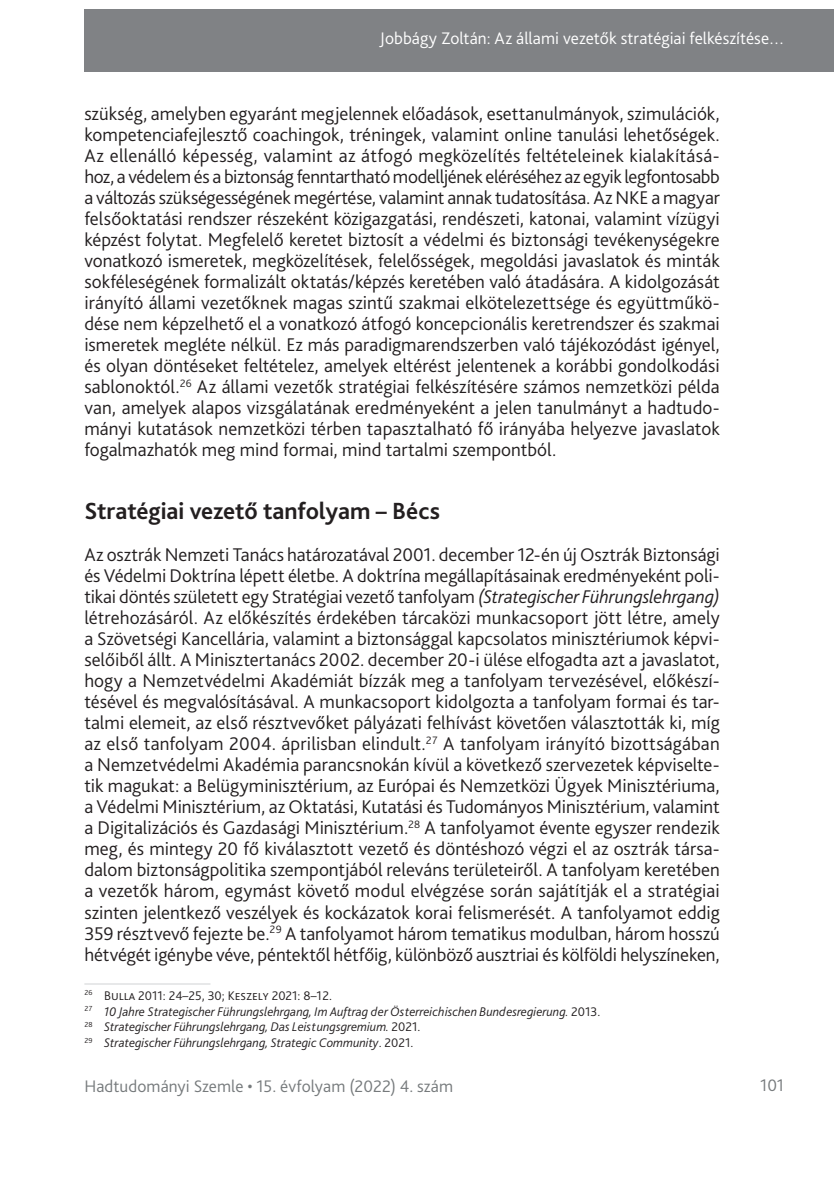
<style>
.page{position:relative;width:834px;height:1181px;background:#fff}
.page>*{position:absolute;margin:0;border:0;box-sizing:border-box;transform-origin:0 0}
._1_1__Head{font:700 24.5px "Bliss Pro";letter-spacing:-.005em;color:#231f20}
._2__Body_1st_paragra{font:300 19.25px/21px "Bliss Pro";letter-spacing:.01em;color:#231f20;text-align:justify}
.t1{font:300 17.5px "Bliss Pro";letter-spacing:.01em;color:#fff}
.t2{font:300 17.5px "Bliss Pro";letter-spacing:.005em;color:#767a7c}
.Lábjegyzet{font:italic 300 13.12px "Bliss Pro";color:#231f20}
.Lábjegyzet-2{font:300 13.12px "Bliss Pro";color:#231f20}
.s1{font-style:italic}
.s2{font-style:normal}
</style>
<div class="page">
<div style="left:84px;top:9px;width:749px;height:63px;background:#808285"></div>
<hr style="left:84px;top:983px;width:126px;height:1px;background:#d1d2d4">
<p class="t1" style="left:380px;top:27px;width:406px">Jobbágy Zoltán: Az állami vezetők stratégiai felkészítése…</p>
<p class="_2__Body_1st_paragra" style="left:84px;top:103px;width:637px">szükség, amelyben egyaránt megjelennek előadások, esettanulmányok, szimulációk, kompetenciafejlesztő coachingok, tréningek, valamint online tanulási lehetőségek.<br>Az ellenálló képesség, valamint az átfogó megközelítés feltételeinek kialakításá&shy;hoz, a védelem és a biztonság fenntartható modelljének eléréséhez az egyik legfontosabb a változás szükségességének megértése, valamint annak tudatosítása. Az NKE a magyar felsőoktatási rendszer részeként közigazgatási, rendészeti, katonai, valamint vízügyi képzést folytat. Megfelelő keretet biztosít a védelmi és biztonsági tevékenységekre vonatkozó ismeretek, megközelítések, felelősségek, megoldási javaslatok és minták sokféleségének formalizált oktatás/képzés keretében való átadására. A kidolgozását irányító állami vezetőknek magas szintű szakmai elkötelezettsége és együttműkö&shy;dése nem képzelhető el a vonatkozó átfogó koncepcionális keretrendszer és szakmai ismeretek megléte nélkül. Ez más paradigmarendszerben való tájékozódást igényel, és olyan döntéseket feltételez, amelyek eltérést jelentenek a korábbi gondolkodási sablonoktól.<sup>26</sup> Az állami vezetők stratégiai felkészítésére számos nemzetközi példa van, amelyek alapos vizsgálatának eredményeként a jelen tanulmányt a hadtudo&shy;mányi kutatások nemzetközi térben tapasztalható fő irányába helyezve javaslatok fogalmazhatók meg mind formai, mind tartalmi szempontból.</p>
<p class="_1_1__Head" style="left:84px;top:496px;width:357px">Stratégiai vezető tanfolyam – Bécs</p>
<p class="_2__Body_1st_paragra" style="left:84px;top:544px;width:637px">Az osztrák Nemzeti Tanács határozatával 2001. december 12-én új Osztrák Biztonsági és Védelmi Doktrína lépett életbe. A doktrína megállapításainak eredményeként poli&shy;tikai döntés született egy Stratégiai vezető tanfolyam <span class="s1">(Strategischer Führungslehrgang) </span>létrehozásáról. Az előkészítés érdekében tárcaközi munkacsoport jött létre, amely a Szövetségi Kancellária, valamint a biztonsággal kapcsolatos minisztériumok képvi&shy;selőiből állt. A Minisztertanács 2002. december 20-i ülése elfogadta azt a javaslatot, hogy a Nemzetvédelmi Akadémiát bízzák meg a tanfolyam tervezésével, előkészí&shy;tésével és megvalósításával. A munkacsoport kidolgozta a tanfolyam formai és tar&shy;talmi elemeit, az első résztvevőket pályázati felhívást követően választották ki, míg az első tanfolyam 2004. áprilisban elindult.<sup>27</sup> A tanfolyam irányító bizottságában a Nemzetvédelmi Akadémia parancsnokán kívül a következő szervezetek képviselte&shy;tik magukat: a Belügyminisztérium, az Európai és Nemzetközi Ügyek Minisztériuma, a Védelmi Minisztérium, az Oktatási, Kutatási és Tudományos Minisztérium, valamint a Digitalizációs és Gazdasági Minisztérium.<sup>28</sup> A tanfolyamot évente egyszer rendezik meg, és mintegy 20 fő kiválasztott vezető és döntéshozó végzi el az osztrák társa&shy;dalom biztonságpolitika szempontjából releváns területeiről. A tanfolyam keretében a vezetők három, egymást követő modul elvégzése során sajátítják el a stratégiai szinten jelentkező veszélyek és kockázatok korai felismerését. A tanfolyamot eddig 359 résztvevő fejezte be.<sup>29</sup> A tanfolyamot három tematikus modulban, három hosszú hétvégét igénybe véve, péntektől hétfőig, különböző ausztriai és kölföldi helyszíneken,</p>
<p class="Lábjegyzet-2" style="left:84px;top:987px;width:249px"><sup>26</sup> Bulla 2011: 24–25, 30; Keszely 2021: 8–12.</p>
<p class="Lábjegyzet" style="left:84px;top:1003px;width:517px"><sup>27</sup> 10 Jahre Strategischer Führungslehrgang, Im Auftrag der Österreichischen Bundesregierung. <span class="s2">2013.</span></p>
<p class="Lábjegyzet" style="left:84px;top:1018px;width:337px"><sup>28</sup> Strategischer Führungslehrgang, Das Leistungsgremium. <span class="s2">2021.</span></p>
<p class="Lábjegyzet" style="left:84px;top:1034px;width:330px"><sup>29</sup> Strategischer Führungslehrgang, Strategic Community<span class="s2">. 2021.</span></p>
<p class="t2" style="left:84px;top:1075px;width:370px">Hadtudományi Szemle • 15. évfolyam (2022) 4. szám</p>
<p class="t2" style="left:760px;top:1074px;width:25px">101</p>
</div>
